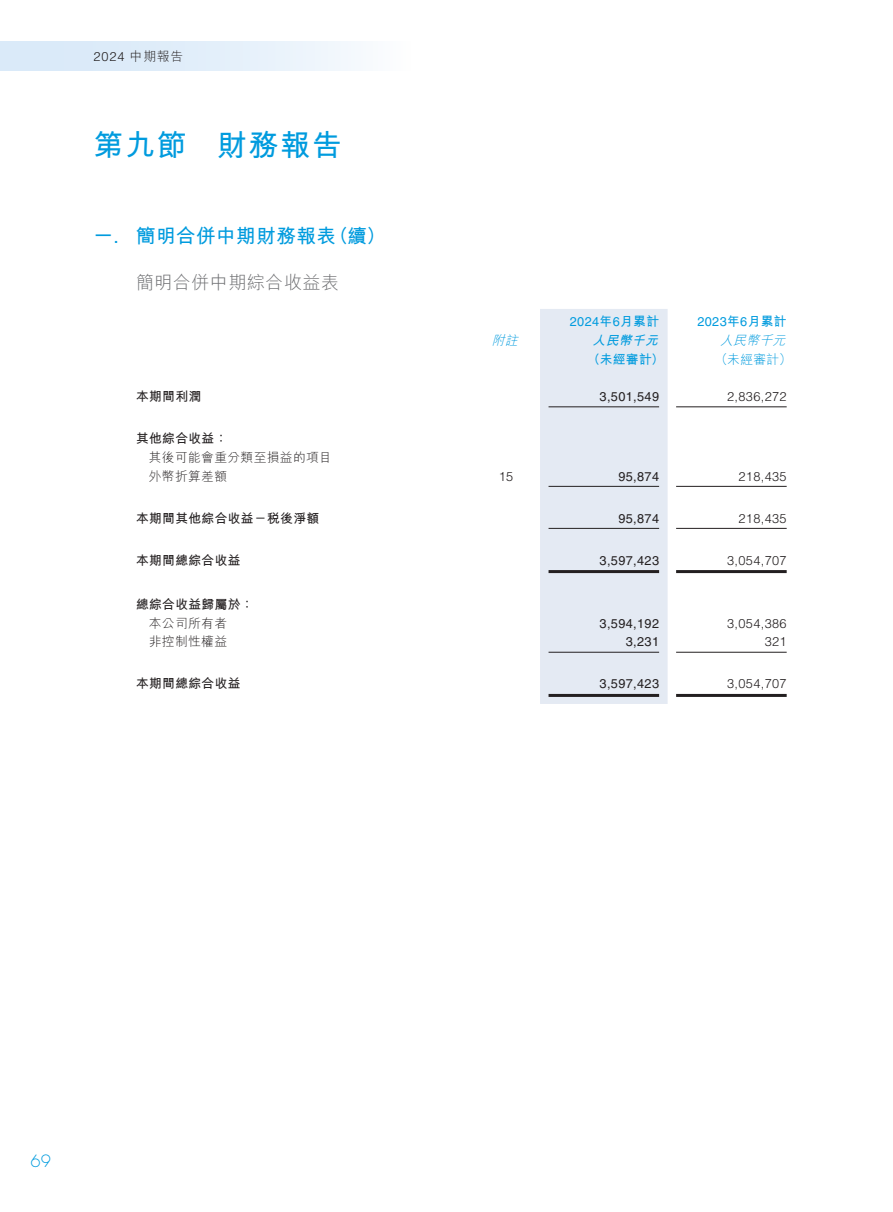
<style>
.page{position:relative;width:893px;height:1212px;background:#fff}
.page>*{position:absolute;margin:0;border:0;box-sizing:border-box;transform-origin:0 0}
.t1{font:700 30px "M Hei HK";letter-spacing:.055em;color:#009bde}
.t2{font:700 19.5px "M Hei HK";letter-spacing:.03em;color:#009bde}
.t3{font:300 18px "M Hei HK";letter-spacing:.03em;color:#6c6d70}
.t4{font:300 16.5px "Futura Std";color:#009bde}
.t5{font:300 12.75px "Helvetica LT Std";letter-spacing:.03em;color:#231f20}
.t6{font:12.75px "Helvetica LT Std";letter-spacing:.03em;color:#231f20}
.t7{font:700 12.75px "M Hei HK";letter-spacing:.03em;color:#231f20}
.t8{font:300 12.75px/18.8px "M Hei HK";letter-spacing:.03em;color:#231f20}
.t9{font:12.75px "Helvetica LT Std";letter-spacing:.03em;color:#009bde}
.t10{font:italic 300 12.75px "M Hei HK";color:#009bde}
.t11{font:700 12.75px "M Hei HK";color:#009bde}
.t12{font:300 12.75px "M Hei HK";color:#009bde}
.t13{font:italic 700 12.75px "M Hei HK";color:#009bde}
.s1{font-family:"M Hei HK"}
.s2{font-family:"Helvetica LT Std";font-weight:400}
.s3{font-family:"M Hei HK";font-weight:700}
</style>
<div class="page">
<div style="left:0;top:41px;width:412px;height:30px;background:linear-gradient(to right,#d3e6f8,#f8fafd)"></div>
<div style="left:540px;top:309px;width:128px;height:395px;background:#e4eaf3"></div>
<hr style="left:549px;top:406px;width:110px;height:1px;background:#231f20">
<hr style="left:676px;top:406px;width:111px;height:1px;background:#231f20">
<hr style="left:549px;top:486px;width:110px;height:1px;background:#231f20">
<hr style="left:676px;top:486px;width:111px;height:1px;background:#231f20">
<hr style="left:549px;top:528px;width:110px;height:1px;background:#231f20">
<hr style="left:676px;top:528px;width:111px;height:1px;background:#231f20">
<hr style="left:549px;top:570px;width:110px;height:3px;background:#231f20">
<hr style="left:676px;top:570px;width:111px;height:3px;background:#231f20">
<hr style="left:549px;top:652px;width:110px;height:1px;background:#231f20">
<hr style="left:676px;top:652px;width:111px;height:1px;background:#231f20">
<hr style="left:549px;top:694px;width:110px;height:3px;background:#231f20">
<hr style="left:676px;top:694px;width:111px;height:3px;background:#231f20">
<p class="t5" style="left:94px;top:48px;width:91px">2024 <span class="s1">中期報告</span></p>
<h1 class="t1" style="left:94px;top:124px;width:250px">第九節 財務報告</h1>
<h2 class="t2" style="left:94px;top:221px;width:294px">一<span class="s2">.</span> 簡明合併中期財務報表（續）</h2>
<h3 class="t3" style="left:136px;top:273px;width:205px">簡明合併中期綜合收益表</h3>
<p class="t9" style="left:570px;top:314px;width:91px">2024<span class="s3">年</span>6<span class="s3">月累計</span></p>
<p class="t9" style="left:697px;top:314px;width:91px">2023<span class="s3">年</span>6<span class="s3">月累計</span></p>
<p class="t10" style="left:492px;top:334px;width:31px">附註</p>
<p class="t13" style="left:593px;top:331px;width:71px">人民幣千元</p>
<p class="t10" style="left:720px;top:334px;width:70px">人民幣千元</p>
<p class="t11" style="left:588px;top:350px;width:78px">（未經審計）</p>
<p class="t12" style="left:715px;top:352px;width:78px">（未經審計）</p>
<p class="t7" style="left:136px;top:387px;width:67px">本期間利潤</p>
<p class="t6" style="left:600px;top:389px;width:61px">3,501,549</p>
<p class="t5" style="left:727px;top:389px;width:61px">2,836,272</p>
<p class="t7" style="left:136px;top:429px;width:93px">其他綜合收益：</p>
<p class="t8" style="left:149px;top:448px;width:185px">其後可能會重分類至損益的項目外幣折算差額</p>
<p class="t5" style="left:499px;top:468px;width:16px">15</p>
<p class="t6" style="left:618px;top:469px;width:42px">95,874</p>
<p class="t5" style="left:738px;top:468px;width:50px">218,435</p>
<p class="t7" style="left:136px;top:509px;width:185px">本期間其他綜合收益－稅後淨額</p>
<p class="t6" style="left:618px;top:511px;width:42px">95,874</p>
<p class="t5" style="left:738px;top:510px;width:50px">218,435</p>
<p class="t7" style="left:136px;top:551px;width:106px">本期間總綜合收益</p>
<p class="t6" style="left:600px;top:553px;width:61px">3,597,423</p>
<p class="t5" style="left:727px;top:552px;width:61px">3,054,707</p>
<p class="t7" style="left:136px;top:595px;width:119px">總綜合收益歸屬於：</p>
<p class="t8" style="left:149px;top:613px;width:80px">本公司所有者</p>
<p class="t6" style="left:599px;top:616px;width:61px">3,594,192</p>
<p class="t5" style="left:727px;top:615px;width:61px">3,054,386</p>
<p class="t8" style="left:149px;top:632px;width:80px">非控制性權益</p>
<p class="t6" style="left:626px;top:635px;width:35px">3,231</p>
<p class="t5" style="left:765px;top:634px;width:23px">321</p>
<p class="t7" style="left:136px;top:674px;width:106px">本期間總綜合收益</p>
<p class="t6" style="left:600px;top:677px;width:61px">3,597,423</p>
<p class="t5" style="left:727px;top:676px;width:61px">3,054,707</p>
<p class="t4" style="left:31px;top:1151px;width:22px">69</p>
</div>
